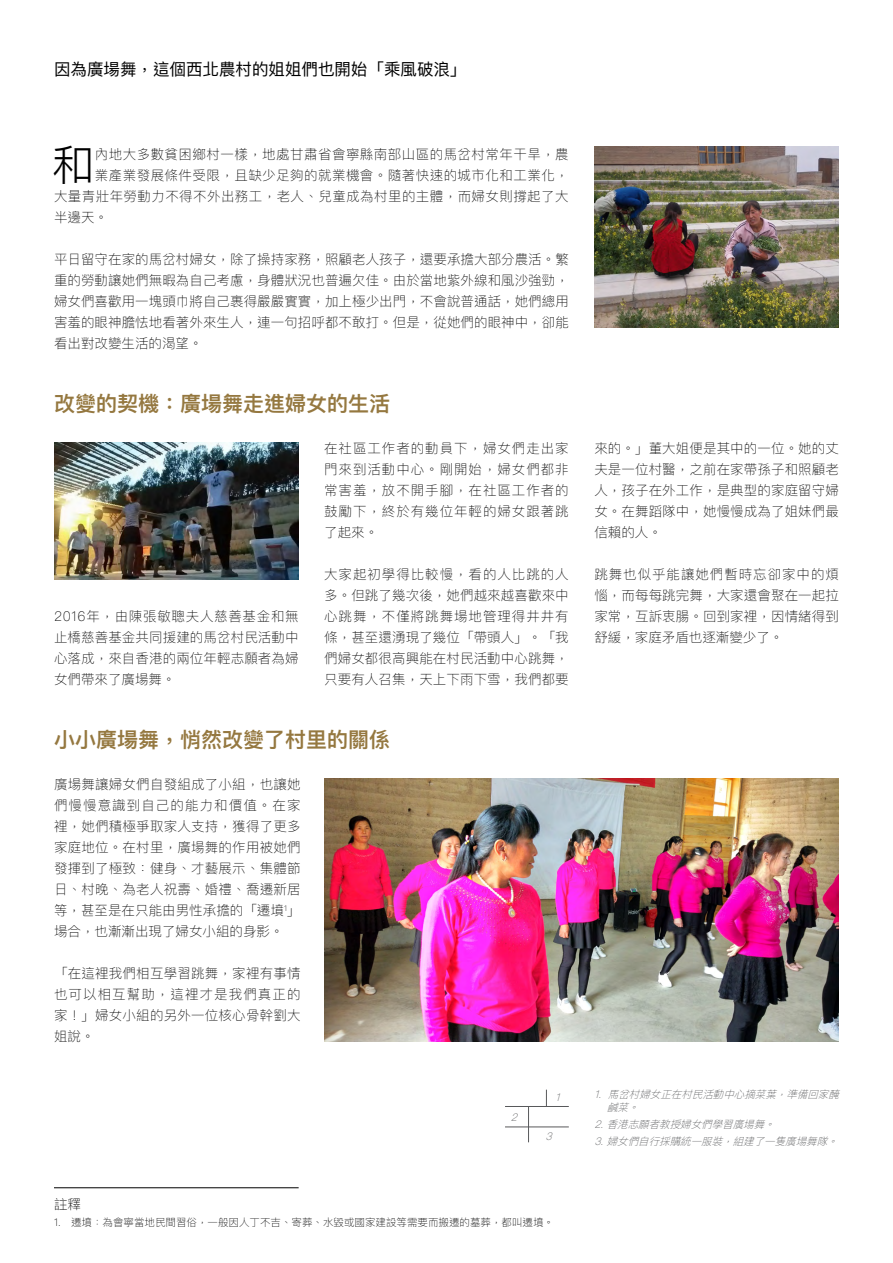
<style>
.page{position:relative;width:893px;height:1263px;background:#fff}
.page>*{position:absolute;margin:0;border:0;box-sizing:border-box;transform-origin:0 0}
.t1{font:300 42.9px "Ping Fang TC";color:#000}
.t2{font:600 21px "Ping Fang TC";color:#957840}
.t3{font:16.5px "Ping Fang TC";color:#000}
.t4{font:100 13.5px/21px "Ping Fang TC";letter-spacing:.005em;color:#000;text-align:justify}
.t5{font:100 13.5px "Ping Fang TC";letter-spacing:.035em;color:#000}
.t6{font:100 13.5px "Ping Fang TC";letter-spacing:.03em;color:#000}
.t7{font:italic 100 10.5px/12.6px "Ping Fang TC";color:#58595b}
.t8{font:100 10.5px "Ping Fang TC";color:#000}
</style>
<div class="page">
<img style="left:594px;top:147px;width:245px;height:180px">
<img style="left:54px;top:443px;width:245px;height:136px">
<img style="left:324px;top:779px;width:515px;height:262px">
<hr style="left:54px;top:1187px;width:245px;height:1px;background:#000">
<hr style="left:505px;top:1127px;width:64px;height:1px;background:#58595b">
<hr style="left:505px;top:1106px;width:64px;height:1px;background:#58595b">
<hr style="left:528px;top:1107px;width:1px;height:35px;background:#58595b">
<svg style="left:546px;top:1090px;width:1px;height:16px"></svg>
<p class="t3" style="left:54px;top:59px;width:414px">因為廣場舞，這個西北農村的姐姐們也開始「乘風破浪」</p>
<h1 class="t1" style="left:52px;top:138px;width:44px">和</h1>
<p class="t5" style="left:95px;top:146px;width:475px">內地大多數貧困鄉村一樣，地處甘肅省會寧縣南部山區的馬岔村常年干旱，農</p>
<p class="t5" style="left:95px;top:167px;width:475px">業產業發展條件受限，且缺少足夠的就業機會。隨著快速的城市化和工業化，</p>
<p class="t6" style="left:54px;top:188px;width:516px">大量青壯年勞動力不得不外出務工，老人、兒童成為村里的主體，而婦女則撐起了大</p>
<p class="t4" style="left:54px;top:207px;width:56px">半邊天。</p>
<p class="t4" style="left:54px;top:249px;width:516px">平日留守在家的馬岔村婦女，除了操持家務，照顧老人孩子，還要承擔大部分農活。繁重的勞動讓她們無暇為自己考慮，身體狀況也普遍欠佳。由於當地紫外線和風沙強勁，婦女們喜歡用一塊頭巾將自己裹得嚴嚴實實，加上極少出門，不會說普通話，她們總用害羞的眼神膽怯地看著外來生人，連一句招呼都不敢打。但是，從她們的眼神中，卻能看出對改變生活的渴望。</p>
<h2 class="t2" style="left:54px;top:391px;width:337px">改變的契機：廣場舞走進婦女的生活</h2>
<p class="t4" style="left:54px;top:606px;width:246px">2016年，由陳張敏聰夫人慈善基金和無止橋慈善基金共同援建的馬岔村民活動中心落成，來自香港的兩位年輕志願者為婦女們帶來了廣場舞。</p>
<p class="t4" style="left:324px;top:438px;width:246px">在社區工作者的動員下，婦女們走出家門來到活動中心。剛開始，婦女們都非常害羞，放不開手腳，在社區工作者的鼓勵下，終於有幾位年輕的婦女跟著跳了起來。</p>
<p class="t4" style="left:324px;top:564px;width:246px">大家起初學得比較慢，看的人比跳的人多。但跳了幾次後，她們越來越喜歡來中心跳舞，不僅將跳舞場地管理得井井有條，甚至還湧現了幾位「帶頭人」。「我們婦女都很高興能在村民活動中心跳舞，只要有人召集，天上下雨下雪，我們都要</p>
<h2 class="t2" style="left:54px;top:727px;width:337px">小小廣場舞，悄然改變了村里的關係</h2>
<p class="t4" style="left:54px;top:774px;width:248px">廣場舞讓婦女們自發組成了小組，也讓她們慢慢意識到自己的能力和價值。在家裡，她們積極爭取家人支持，獲得了更多家庭地位。在村里，廣場舞的作用被她們發揮到了極致：健身、才藝展示、集體節日、村晚、為老人祝壽、婚禮、喬遷新居等，甚至是在只能由男性承擔的「遷墳<sup>1</sup>」場合，也漸漸出現了婦女小組的身影。</p>
<p class="t4" style="left:54px;top:963px;width:248px">「在這裡我們相互學習跳舞，家裡有事情也可以相互幫助，這裡才是我們真正的家！」婦女小組的另外一位核心骨幹劉大姐說。</p>
<p class="t7" style="left:511px;top:1111px;width:11px">2</p>
<p class="t7" style="left:555px;top:1090px;width:9px">1</p>
<p class="t7" style="left:545px;top:1129px;width:11px">3</p>
<p class="t4" style="left:54px;top:1194px;width:28px">註釋</p>
<p class="t8" style="left:54px;top:1216px;width:502px">1. 遷墳：為會寧當地民間習俗，一般因人丁不吉、寄葬、水毀或國家建設等需要而搬遷的墓葬，都叫遷墳。</p>
<p class="t4" style="left:594px;top:438px;width:246px">來的。」董大姐便是其中的一位。她的丈夫是一位村醫，之前在家帶孫子和照顧老人，孩子在外工作，是典型的家庭留守婦女。在舞蹈隊中，她慢慢成為了姐妹們最信賴的人。</p>
<p class="t4" style="left:594px;top:564px;width:246px">跳舞也似乎能讓她們暫時忘卻家中的煩惱，而每每跳完舞，大家還會聚在一起拉家常，互訴衷腸。回到家裡，因情緒得到舒緩，家庭矛盾也逐漸變少了。</p>
<p class="t7" style="left:607px;top:1088px;width:237px;text-indent:-13px">1. 馬岔村婦女正在村民活動中心摘菜葉，準備回家醃鹹菜。</p>
<p class="t7" style="left:594px;top:1115px;width:248px;line-height:16.8px">2.香港志願者教授婦女們學習廣場舞。<br>3.婦女們自行採購統一服裝，組建了一隻廣場舞隊。</p>
</div>
